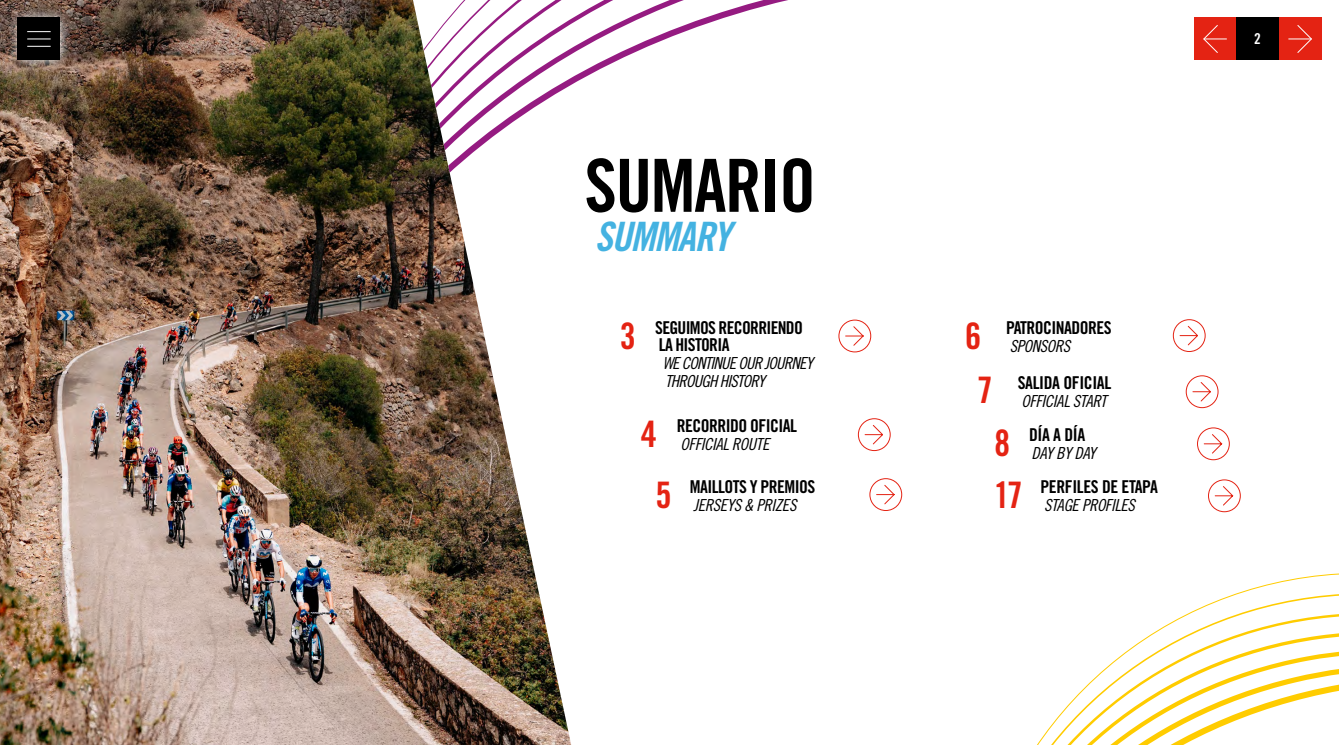
<style>
.page{position:relative;width:1339px;height:745px;background:#fff}
.page>*{position:absolute;margin:0;border:0;box-sizing:border-box;transform-origin:0 0}
.t1{font:73.25px "Trade Gothic LT Pro Bd Cn 20";letter-spacing:-.02em;color:#000}
.t2{font:40.5px "Trade Gothic LT Pro Bd Cn 20 Obl";letter-spacing:-.03em;color:#44b2e1}
.t3{font:17.75px/17.8px "Trade Gothic LT Pro Bd Cn 20";letter-spacing:-.03em;color:#000}
.t4{font:16.62px "Trade Gothic LT Pro Cn 18 Obl";letter-spacing:-.02em;color:#000}
.t5{font:16.62px/17.8px "Trade Gothic LT Pro Cn 18 Obl";letter-spacing:-.04em;color:#000}
.t6{font:15px "Trade Gothic LT Pro Bd Cn 20";color:#fff}
.s1{font-size:36.5px;color:#e42313}
</style>
<div class="page">
<svg style="left:845px;top:326px;width:19px;height:20px"></svg>
<div style="left:838px;top:319px;width:33px;height:33px;border:1px solid #e42313;border-radius:50%"></div>
<svg style="left:864px;top:425px;width:19px;height:19px"></svg>
<div style="left:857px;top:418px;width:33px;height:32px;border:1px solid #e42313;border-radius:50%"></div>
<svg style="left:876px;top:484px;width:19px;height:20px"></svg>
<div style="left:869px;top:478px;width:33px;height:32px;border:1px solid #e42313;border-radius:50%"></div>
<svg style="left:1179px;top:325px;width:19px;height:21px"></svg>
<div style="left:1172px;top:319px;width:33px;height:33px;border:1px solid #e42313;border-radius:50%"></div>
<svg style="left:1192px;top:382px;width:19px;height:20px"></svg>
<div style="left:1185px;top:375px;width:33px;height:33px;border:1px solid #e42313;border-radius:50%"></div>
<svg style="left:1203px;top:434px;width:19px;height:20px"></svg>
<div style="left:1196px;top:427px;width:33px;height:33px;border:1px solid #e42313;border-radius:50%"></div>
<svg style="left:1214px;top:486px;width:19px;height:20px"></svg>
<div style="left:1207px;top:479px;width:33px;height:33px;border:1px solid #e42313;border-radius:50%"></div>
<svg style="left:571px;top:0;width:217px;height:85px"></svg>
<img style="left:0;top:0;width:571px;height:744px">
<svg style="left:1191px;top:592px;width:147px;height:20px"></svg>
<svg style="left:1156px;top:612px;width:182px;height:19px"></svg>
<svg style="left:1134px;top:631px;width:204px;height:15px"></svg>
<svg style="left:1037px;top:646px;width:301px;height:98px"></svg>
<div style="left:1193px;top:18px;width:43px;height:42px;background:#e42313"></div>
<svg style="left:1203px;top:25px;width:23px;height:28px"></svg>
<div style="left:1278px;top:18px;width:43px;height:42px;background:#e42313"></div>
<svg style="left:1288px;top:25px;width:24px;height:28px"></svg>
<div style="left:1236px;top:18px;width:42px;height:42px;background:#000"></div>
<svg style="left:6px;top:6px;width:66px;height:66px;background:#7b665a"></svg>
<div style="left:18px;top:18px;width:42px;height:42px;background:#000"></div>
<svg style="left:27px;top:31px;width:24px;height:1px"></svg>
<svg style="left:27px;top:39px;width:24px;height:1px"></svg>
<svg style="left:27px;top:46px;width:24px;height:1px"></svg>
<h1 class="t1" style="left:584px;top:141px;width:233px">SUMARIO</h1>
<h2 class="t2" style="left:595px;top:212px;width:137px">SUMMARY</h2>
<p class="t3" style="left:659px;top:318px;width:145px;text-indent:-39px"><span class="s1">3</span> SEGUIMOS RECORRIENDO<br>LA HISTORIA</p>
<p class="t5" style="left:662px;top:354px;width:152px">WE CONTINUE OUR JOURNEY<br>THROUGH HISTORY</p>
<p class="t3" style="left:641px;top:416px;width:158px"><span class="s1">4</span> RECORRIDO OFICIAL</p>
<p class="t4" style="left:680px;top:433px;width:90px">OFFICIAL ROUTE</p>
<p class="t3" style="left:655px;top:477px;width:161px"><span class="s1">5</span> MAILLOTS Y PREMIOS</p>
<p class="t4" style="left:693px;top:494px;width:104px">JERSEYS &amp; PRIZES</p>
<p class="t6" style="left:1254px;top:30px;width:8px">2</p>
<p class="t3" style="left:965px;top:318px;width:148px"><span class="s1">6</span> PATROCINADORES</p>
<p class="t4" style="left:1009px;top:336px;width:62px">SPONSORS</p>
<p class="t3" style="left:976px;top:373px;width:136px"><span class="s1">7</span> SALIDA OFICIAL</p>
<p class="t4" style="left:1021px;top:391px;width:87px">OFFICIAL START</p>
<p class="t3" style="left:994px;top:425px;width:93px"><span class="s1">8</span> DÍA A DÍA</p>
<p class="t4" style="left:1031px;top:442px;width:66px">DAY BY DAY</p>
<p class="t3" style="left:993px;top:477px;width:166px"><span class="s1">17</span> PERFILES DE ETAPA</p>
<p class="t4" style="left:1044px;top:494px;width:92px">STAGE PROFILES</p>
</div>
